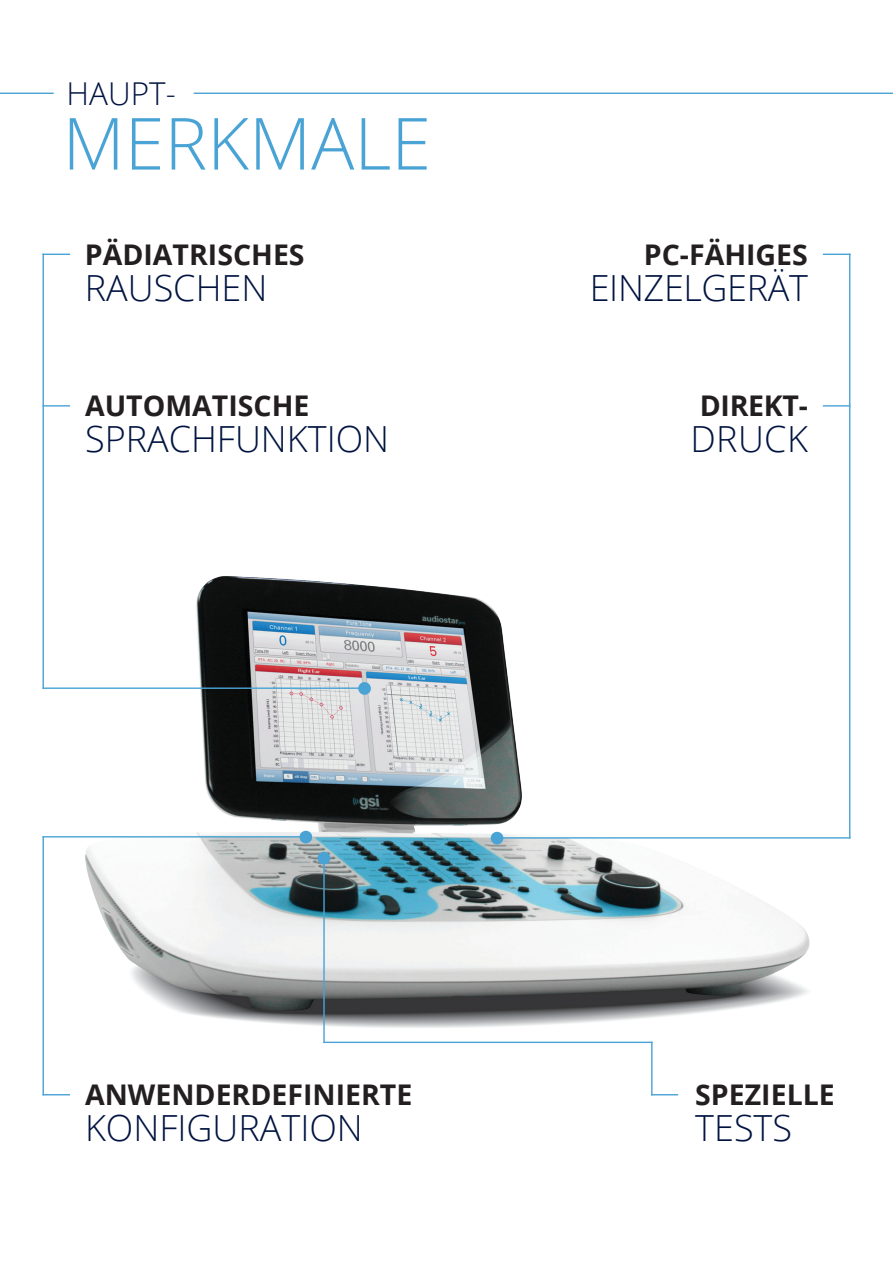
<style>
.page{position:relative;width:893px;height:1263px;background:#fff}
.page>*{position:absolute;margin:0;border:0;box-sizing:border-box;transform-origin:0 0}
.t1{font:300 72px "Open Sans";color:#4aa3d5}
.t2{font:300 36px "Open Sans";color:#001340}
.t3{font:300 31.5px "Open Sans";color:#001340}
.t4{font:700 28.5px "Open Sans";color:#231f20}
</style>
<div class="page">
<img style="left:79px;top:576px;width:740px;height:452px">
<hr style="left:0;top:93px;width:54px;height:1px;background:#4aa3d5">
<hr style="left:194px;top:93px;width:699px;height:1px;background:#4aa3d5">
<svg style="left:44px;top:254px;width:26px;height:1px"></svg>
<svg style="left:823px;top:254px;width:26px;height:1px"></svg>
<hr style="left:43px;top:405px;width:27px;height:2px;background:#4aa3d5">
<svg style="left:44px;top:1094px;width:26px;height:1px"></svg>
<svg style="left:652px;top:1094px;width:26px;height:1px"></svg>
<hr style="left:823px;top:405px;width:27px;height:2px;background:#4aa3d5">
<hr style="left:43px;top:687px;width:319px;height:2px;background:#4aa3d5">
<hr style="left:43px;top:836px;width:261px;height:1px;background:#4aa3d5">
<hr style="left:499px;top:837px;width:351px;height:1px;background:#4aa3d5">
<hr style="left:323px;top:1042px;width:330px;height:1px;background:#4aa3d5">
<hr style="left:43px;top:254px;width:1px;height:435px;background:#4aa3d5">
<hr style="left:43px;top:836px;width:1px;height:259px;background:#4aa3d5">
<hr style="left:849px;top:254px;width:1px;height:584px;background:#4aa3d5">
<hr style="left:651px;top:1042px;width:1px;height:53px;background:#4aa3d5">
<hr style="left:323px;top:861px;width:2px;height:182px;background:#4aa3d5">
<div style="left:358px;top:682px;width:13px;height:13px;background:#4aa3d5;border-radius:50%"></div>
<div style="left:300px;top:831px;width:12px;height:12px;background:#4aa3d5;border-radius:50%"></div>
<div style="left:318px;top:852px;width:12px;height:12px;background:#4aa3d5;border-radius:50%"></div>
<div style="left:491px;top:832px;width:12px;height:12px;background:#4aa3d5;border-radius:50%"></div>
<p class="t3" style="left:67px;top:72px;width:111px">HAUPT-</p>
<p class="t1" style="left:63px;top:94px;width:370px">MERKMALE</p>
<p class="t4" style="left:85px;top:235px;width:221px">PÄDIATRISCHES</p>
<p class="t2" style="left:85px;top:264px;width:184px">RAUSCHEN</p>
<p class="t4" style="left:85px;top:386px;width:226px">AUTOMATISCHE</p>
<p class="t2" style="left:85px;top:414px;width:306px">SPRACHFUNKTION</p>
<p class="t4" style="left:644px;top:235px;width:166px">PC-FÄHIGES</p>
<p class="t2" style="left:590px;top:264px;width:220px">EINZELGERÄT</p>
<p class="t4" style="left:700px;top:386px;width:110px">DIREKT-</p>
<p class="t2" style="left:690px;top:414px;width:119px">DRUCK</p>
<p class="t4" style="left:85px;top:1075px;width:329px">ANWENDERDEFINIERTE</p>
<p class="t2" style="left:85px;top:1103px;width:279px">KONFIGURATION</p>
<p class="t4" style="left:695px;top:1075px;width:141px">SPEZIELLE</p>
<p class="t2" style="left:695px;top:1103px;width:98px">TESTS</p>
</div>
